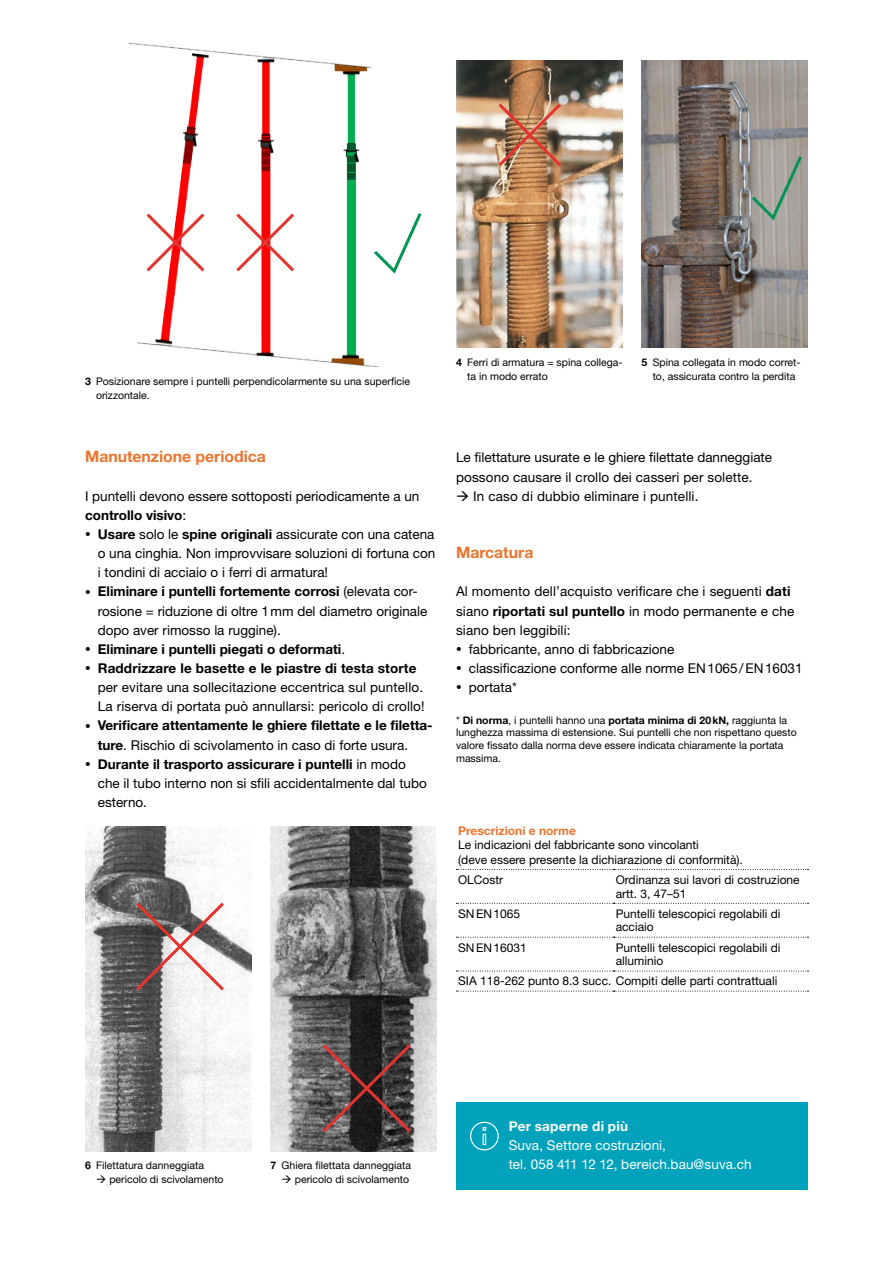
<style>
.page{position:relative;width:893px;height:1263px;background:#fff}
.page>*{position:absolute;margin:0;border:0;box-sizing:border-box;transform-origin:0 0}
.t1{font:700 15.75px "Helvetica Neue LT Std";color:#ee742d}
.t2{font:13.5px/19.2px "Helvetica Neue LT Std";color:#000}
.t3{font:700 13.5px/19.2px "Helvetica Neue LT Std";color:#000}
.t4{font:13.5px/19.2px "Helvetica Neue LT Std";letter-spacing:.01em;color:#fff}
.t5{font:700 13.5px "Helvetica Neue LT Std";letter-spacing:.02em;color:#fff}
.t6{font:12px/13.8px "Helvetica Neue LT Std";color:#000}
.t7{font:700 12px "Helvetica Neue LT Std";color:#ee742d}
.t8{font:10.5px/12.6px "Helvetica Neue LT Std";color:#000}
.s1{font-weight:700}
.s2{font-size:11.25px}
.s3{font-weight:400;font-size:11.25px}
.s4{font-weight:400}
</style>
<div class="page">
<img style="left:129px;top:42px;width:251px;height:325px">
<img style="left:456px;top:61px;width:166px;height:287px">
<img style="left:85px;top:826px;width:166px;height:325px">
<img style="left:642px;top:61px;width:166px;height:287px">
<img style="left:271px;top:826px;width:166px;height:325px">
<svg style="left:133px;top:899px;width:94px;height:95px"></svg>
<svg style="left:320px;top:1041px;width:94px;height:94px;background:#4d3e3e"></svg>
<svg style="left:143px;top:210px;width:65px;height:65px"></svg>
<svg style="left:233px;top:210px;width:64px;height:65px"></svg>
<img style="left:495px;top:100px;width:69px;height:69px">
<svg style="left:371px;top:210px;width:51px;height:66px"></svg>
<svg style="left:749px;top:153px;width:56px;height:70px;background:#9ca299"></svg>
<div style="left:456px;top:1102px;width:352px;height:87px;background:#00a2bc"></div>
<svg style="left:470px;top:1122px;width:29px;height:28px"></svg>
<svg style="left:456px;top:903px;width:352px;height:1px"></svg>
<svg style="left:456px;top:937px;width:352px;height:1px"></svg>
<svg style="left:456px;top:991px;width:352px;height:1px"></svg>
<svg style="left:456px;top:869px;width:352px;height:1px"></svg>
<svg style="left:456px;top:971px;width:352px;height:1px"></svg>
<p class="t8" style="left:96px;top:374px;width:315px;line-height:13.8px;text-indent:-11px"><span class="s1">3</span> Posizionare sempre i puntelli perpendicolarmente su una superficie orizzontale.</p>
<p class="t1" style="left:85px;top:447px;width:182px">Manutenzione periodica</p>
<p class="t2" style="left:85px;top:486px;width:336px">I puntelli devono essere sottoposti periodicamente a un <span class="s1">controllo visivo</span>:</p>
<p class="t2" style="left:98px;top:524px;width:339px;text-align:justify;text-indent:-13px"><span class="s2">•</span> <span class="s1">Usare</span> solo le <span class="s1">spine originali</span> assicurate con una catena o una cinghia. Non improvvisare soluzioni di fortuna con i tondini di acciaio o i ferri di armatura!</p>
<p class="t2" style="left:98px;top:582px;width:331px;text-indent:-13px"><span class="s2">•</span> <span class="s1">Eliminare i puntelli fortemente corrosi</span> (elevata cor&shy;rosione = riduzione di oltre 1mm del diametro originale dopo aver rimosso la ruggine).</p>
<p class="t3" style="left:85px;top:639px;width:262px"><span class="s3">•</span> Eliminare i puntelli piegati o deformati<span class="s4">.</span></p>
<p class="t2" style="left:98px;top:658px;width:328px;text-indent:-13px"><span class="s2">•</span> <span class="s1">Raddrizzare le basette e le piastre di testa storte </span>per evitare una sollecitazione eccentrica sul puntello.<br>La riserva di portata può annullarsi: pericolo di crollo!</p>
<p class="t3" style="left:98px;top:716px;width:336px;text-indent:-13px"><span class="s3">•</span> Verificare attentamente le ghiere filettate e le filetta&shy;ture<span class="s4">. Rischio di scivolamento in caso di forte usura.</span></p>
<p class="t2" style="left:98px;top:754px;width:331px;text-indent:-13px"><span class="s2">•</span> <span class="s1">Durante il trasporto assicurare i puntelli</span> in modo che il tubo interno non si sfili accidentalmente dal tubo esterno.</p>
<p class="t8" style="left:467px;top:355px;width:157px;line-height:13.8px;text-indent:-11px"><span class="s1">4</span> Ferri di armatura = spina collega&shy;ta in modo errato</p>
<p class="t8" style="left:642px;top:355px;width:161px;line-height:13.8px;text-align:center"><span class="s1">5</span> Spina collegata in modo corret&shy;to, assicurata contro la perdita</p>
<p class="t2" style="left:456px;top:448px;width:318px">Le filettature usurate e le ghiere filettate danneggiate possono causare il crollo dei casseri per solette.</p>
<p class="t2" style="left:456px;top:486px;width:244px">→ In caso di dubbio eliminare i puntelli.</p>
<p class="t1" style="left:456px;top:543px;width:79px">Marcatura</p>
<p class="t2" style="left:456px;top:582px;width:340px">Al momento dell’acquisto verificare che i seguenti <span class="s1">dati </span>siano <span class="s1">riportati sul puntello</span> in modo permanente e che siano ben leggibili:</p>
<p class="t2" style="left:456px;top:639px;width:220px"><span class="s2">•</span> fabbricante, anno di fabbricazione</p>
<p class="t2" style="left:456px;top:658px;width:348px"><span class="s2">•</span> classificazione conforme alle norme EN1065/EN16031</p>
<p class="t2" style="left:456px;top:677px;width:62px"><span class="s2">•</span> portata*</p>
<p class="t8" style="left:456px;top:714px;width:342px">* <span class="s1">Di norma</span>, i puntelli hanno una <span class="s1">portata minima di 20kN,</span> raggiunta la lunghezza massima di estensione. Sui puntelli che non rispettano questo valore fissato dalla norma deve essere indicata chiaramente la portata massima.</p>
<p class="t7" style="left:458px;top:823px;width:119px">Prescrizioni e norme</p>
<p class="t6" style="left:458px;top:838px;width:286px;line-height:14.4px">Le indicazioni del fabbricante sono vincolanti<br>(deve essere presente la dichiarazione di conformità).</p>
<p class="t6" style="left:458px;top:872px;width:47px">OLCostr</p>
<p class="t6" style="left:616px;top:872px;width:185px">Ordinanza sui lavori di costruzione artt. 3, 47–51</p>
<p class="t6" style="left:458px;top:906px;width:64px">SNEN1065</p>
<p class="t6" style="left:616px;top:906px;width:166px">Puntelli telescopici regolabili di acciaio</p>
<p class="t6" style="left:458px;top:940px;width:70px">SNEN16031</p>
<p class="t6" style="left:616px;top:940px;width:166px">Puntelli telescopici regolabili di alluminio</p>
<p class="t6" style="left:458px;top:974px;width:321px">SIA 118-262 punto 8.3 succ. Compiti delle parti contrattuali</p>
<p class="t8" style="left:85px;top:1159px;width:121px"><span class="s1">6</span> Filettatura danneggiata</p>
<p class="t8" style="left:96px;top:1173px;width:129px">→ pericolo di scivolamento</p>
<p class="t8" style="left:271px;top:1159px;width:142px"><span class="s1">7</span> Ghiera filettata danneggiata</p>
<p class="t8" style="left:282px;top:1173px;width:129px">→ pericolo di scivolamento</p>
<p class="t5" style="left:509px;top:1118px;width:121px">Per saperne di più</p>
<p class="t4" style="left:509px;top:1135px;width:244px">Suva, Settore costruzioni,<br>tel. 058 411 12 12, bereich.bau@suva.ch</p>
</div>
